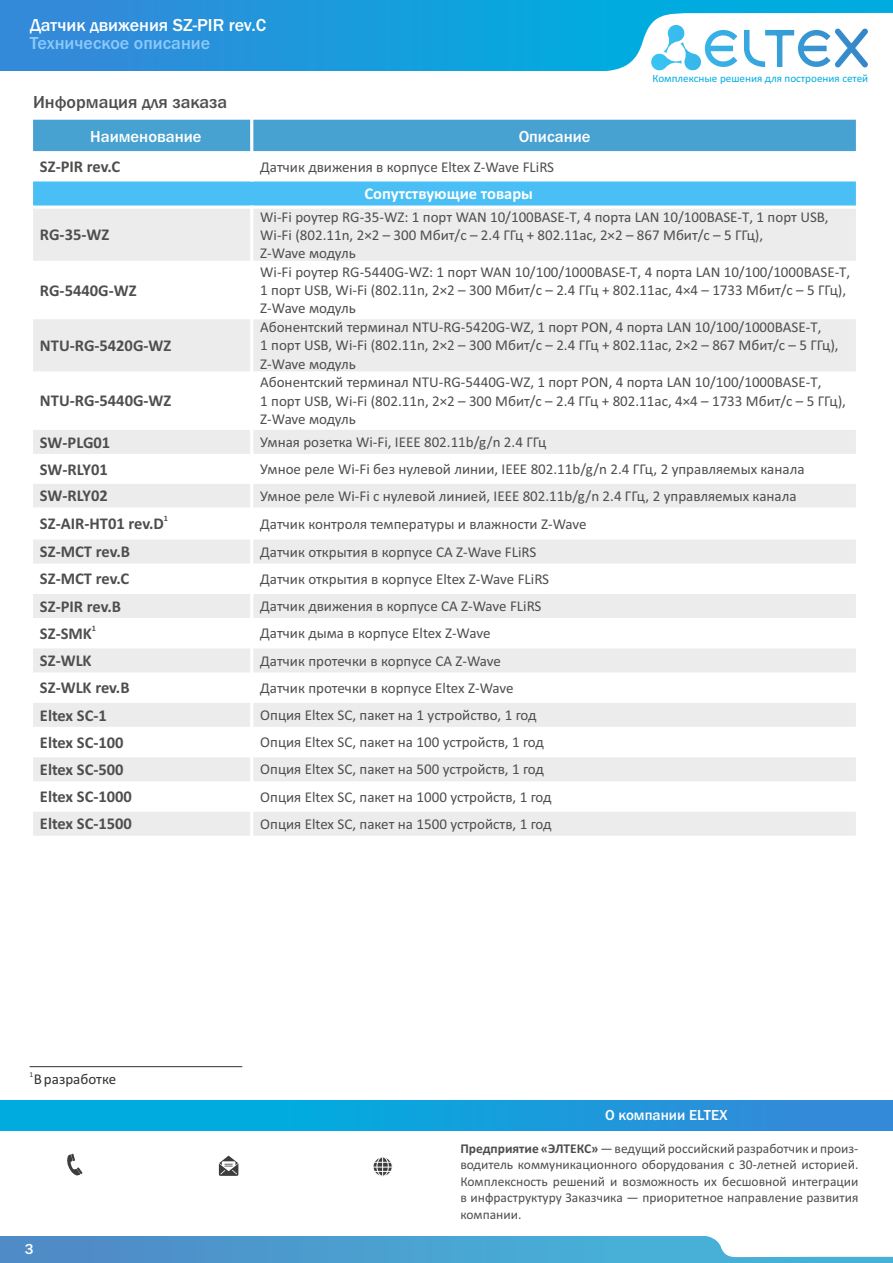
<style>
.page{position:relative;width:893px;height:1263px;background:#fff}
.page>*{position:absolute;margin:0;border:0;box-sizing:border-box;transform-origin:0 0}
.t1{font:500 18px "Franklin Gothic";color:#fff}
.t2{font:500 18px "Franklin Gothic";color:#8ac9fc}
.t3{font:500 18px "Franklin Gothic";color:#4e4e4d}
.t4{font:700 16.5px "Calibri";color:#4e4e4d}
.t5{font:500 16.5px "Franklin Gothic";color:#fff}
.t6{font:700 16.5px "Calibri";color:#fff}
.t7{font:15px/18.3px "Calibri";color:#4e4e4d}
.t8{font:500 15px "Franklin Gothic";color:#fff}
.t9{font:15px "Calibri";color:#313130}
.t10{font:13.5px/16.5px "Calibri";color:#4d4d4d;text-align:justify}
.t11{font:500 13.5px "Franklin Gothic";color:#fff}
.t12{font:11.1px "Calibri";color:#00acdf}
.t13{font:700 8.25px "Calibri";color:#4e4e4d}
.t14{font:7.5px "Calibri";color:#313130}
.s1{font-size:13.5px}
.s2{font-size:15px}
.s3{font-weight:700}
</style>
<div class="page">
<div style="left:0;top:0;width:893px;height:71px;background:linear-gradient(to right,#3489d9,#00b4e0)"></div>
<svg style="left:589px;top:13px;width:304px;height:58px"></svg>
<div style="left:0;top:1236px;width:893px;height:27px;background:linear-gradient(to right,#4f8bc7,#46b8db)"></div>
<svg style="left:703px;top:1236px;width:190px;height:21px"></svg>
<svg style="left:219px;top:1155px;width:19px;height:21px"></svg>
<div style="left:373px;top:1156px;width:20px;height:21px;background:#f9f9f9;border:1px solid #fff;border-radius:50%"></div>
<div style="left:376px;top:1156px;width:13px;height:20px;background:#fefefe;border:1px solid #fff;border-radius:50%"></div>
<svg style="left:373px;top:1157px;width:19px;height:19px"></svg>
<svg style="left:67px;top:1154px;width:16px;height:22px"></svg>
<div style="left:0;top:1100px;width:893px;height:30px;background:linear-gradient(to right,#00b4e0,#3489d9)"></div>
<hr style="left:30px;top:1066px;width:212px;height:1px;background:#313130">
<div style="left:31px;top:118px;width:221px;height:35px;background:#47a2d2"></div>
<div style="left:252px;top:118px;width:605px;height:35px;background:#47a2d2"></div>
<div style="left:31px;top:180px;width:826px;height:27px;background:#49bff5"></div>
<div style="left:31px;top:207px;width:221px;height:55px;background:#ececec"></div>
<div style="left:252px;top:207px;width:605px;height:55px;background:#ececec"></div>
<div style="left:31px;top:318px;width:221px;height:55px;background:#ececec"></div>
<div style="left:252px;top:318px;width:605px;height:55px;background:#ececec"></div>
<div style="left:31px;top:428px;width:221px;height:27px;background:#ececec"></div>
<div style="left:252px;top:428px;width:605px;height:27px;background:#ececec"></div>
<div style="left:31px;top:482px;width:221px;height:27px;background:#ececec"></div>
<div style="left:252px;top:482px;width:605px;height:27px;background:#ececec"></div>
<div style="left:31px;top:538px;width:221px;height:27px;background:#ececec"></div>
<div style="left:252px;top:538px;width:605px;height:27px;background:#ececec"></div>
<div style="left:31px;top:592px;width:221px;height:28px;background:#ececec"></div>
<div style="left:252px;top:592px;width:605px;height:28px;background:#ececec"></div>
<div style="left:31px;top:647px;width:221px;height:27px;background:#ececec"></div>
<div style="left:252px;top:647px;width:605px;height:27px;background:#ececec"></div>
<div style="left:31px;top:701px;width:221px;height:27px;background:#ececec"></div>
<div style="left:252px;top:701px;width:605px;height:27px;background:#ececec"></div>
<div style="left:31px;top:756px;width:221px;height:27px;background:#ececec"></div>
<div style="left:252px;top:756px;width:605px;height:27px;background:#ececec"></div>
<div style="left:31px;top:810px;width:221px;height:27px;background:#ececec"></div>
<div style="left:252px;top:810px;width:605px;height:27px;background:#ececec"></div>
<hr style="left:30px;top:116px;width:3px;height:723px;background:#fff">
<hr style="left:250px;top:205px;width:3px;height:634px;background:#fff">
<hr style="left:250px;top:116px;width:3px;height:65px;background:#fff">
<hr style="left:856px;top:116px;width:3px;height:723px;background:#fff">
<hr style="left:30px;top:836px;width:829px;height:3px;background:#fff">
<hr style="left:30px;top:808px;width:829px;height:4px;background:#fff">
<hr style="left:30px;top:781px;width:829px;height:3px;background:#fff">
<hr style="left:30px;top:754px;width:829px;height:3px;background:#fff">
<hr style="left:30px;top:727px;width:829px;height:3px;background:#fff">
<hr style="left:30px;top:700px;width:829px;height:3px;background:#fff">
<hr style="left:30px;top:672px;width:829px;height:4px;background:#fff">
<hr style="left:30px;top:645px;width:829px;height:3px;background:#fff">
<hr style="left:30px;top:618px;width:829px;height:3px;background:#fff">
<hr style="left:30px;top:591px;width:829px;height:3px;background:#fff">
<hr style="left:30px;top:564px;width:829px;height:3px;background:#fff">
<hr style="left:30px;top:536px;width:829px;height:3px;background:#fff">
<hr style="left:30px;top:507px;width:829px;height:4px;background:#fff">
<hr style="left:30px;top:481px;width:829px;height:3px;background:#fff">
<hr style="left:30px;top:454px;width:829px;height:3px;background:#fff">
<hr style="left:30px;top:427px;width:829px;height:3px;background:#fff">
<hr style="left:30px;top:371px;width:829px;height:4px;background:#fff">
<hr style="left:30px;top:316px;width:829px;height:3px;background:#fff">
<hr style="left:30px;top:261px;width:829px;height:3px;background:#fff">
<svg style="left:33px;top:205px;width:823px;height:4px;fill:#fff"></svg>
<hr style="left:30px;top:178px;width:829px;height:3px;background:#fff">
<hr style="left:30px;top:151px;width:829px;height:3px;background:#fff">
<svg style="left:33px;top:118px;width:823px;height:2px;background:#e3f1f8"></svg>
<p class="t1" style="left:30px;top:19px;width:238px">Датчик движения SZ-PIR rev.C</p>
<p class="t2" style="left:30px;top:36px;width:182px">Техническое описание</p>
<p class="t3" style="left:33px;top:95px;width:196px">Информация для заказа</p>
<p class="t12" style="left:652px;top:73px;width:217px">Комплексные решения для построения сетей</p>
<p class="t5" style="left:90px;top:130px;width:113px">Наименование</p>
<p class="t5" style="left:519px;top:130px;width:73px">Описание</p>
<p class="t4" style="left:40px;top:160px;width:82px">SZ-PIR rev.C</p>
<p class="t6" style="left:364px;top:187px;width:170px">Сопутствующие товары</p>
<p class="t4" style="left:40px;top:228px;width:71px">RG-35-WZ</p>
<p class="t7" style="left:260px;top:159px;width:295px">Датчик движения в корпусе Eltex Z-Wave FLiRS</p>
<p class="t7" style="left:260px;top:209px;width:570px">Wi-Fi роутер RG-35-WZ: 1 порт WAN 10/100BASE-T, 4 порта LAN 10/100BASE-T, 1 порт USB,<br>Wi-Fi (802.11n, 2×2 – 300 Мбит/с – 2.4 ГГц + 802.11ac, 2×2 – 867 Мбит/c – 5 ГГц),<br>Z-Wave модуль</p>
<p class="t4" style="left:40px;top:283px;width:98px">RG-5440G-WZ</p>
<p class="t4" style="left:40px;top:339px;width:133px">NTU-RG-5420G-WZ</p>
<p class="t4" style="left:40px;top:394px;width:133px">NTU-RG-5440G-WZ</p>
<p class="t7" style="left:260px;top:264px;width:592px">Wi-Fi роутер RG-5440G-WZ: 1 порт WAN 10/100/1000BASE-T, 4 порта LAN 10/100/1000BASE-T,<br>1 порт USB, Wi-Fi (802.11n, 2×2 – 300 Мбит/с – 2.4 ГГц + 802.11ac, 4×4 – 1733 Мбит/c – 5 ГГц),<br>Z-Wave модуль</p>
<p class="t7" style="left:260px;top:319px;width:580px">Абонентский терминал NTU-RG-5420G-WZ, 1 порт PON, 4 порта LAN 10/100/1000BASE-T,<br>1 порт USB, Wi-Fi (802.11n, 2×2 – 300 Мбит/с – 2.4 ГГц + 802.11ac, 2×2 – 867 Мбит/c – 5 ГГц),<br>Z-Wave модуль</p>
<p class="t7" style="left:260px;top:374px;width:587px">Абонентский терминал NTU-RG-5440G-WZ, 1 порт PON, 4 порта LAN 10/100/1000BASE-T,<br>1 порт USB, Wi-Fi (802.11n, 2×2 – 300 Мбит/c – 2.4 ГГц + 802.11ac, 4×4 – 1733 Мбит/c – 5 ГГц),<br>Z-Wave модуль</p>
<p class="t4" style="left:40px;top:435px;width:72px">SW-PLG01</p>
<p class="t7" style="left:260px;top:434px;width:288px">Умная розетка Wi-Fi, IEEE 802.11b/g/n 2.4 ГГц</p>
<p class="t4" style="left:40px;top:462px;width:69px">SW-RLY01</p>
<p class="t7" style="left:260px;top:461px;width:546px">Умное реле Wi-Fi без нулевой линии, IEEE 802.11b/g/n 2.4 ГГц, 2 управляемых канала</p>
<p class="t4" style="left:40px;top:489px;width:69px">SW-RLY02</p>
<p class="t7" style="left:260px;top:488px;width:538px">Умное реле Wi-Fi с нулевой линией, IEEE 802.11b/g/n 2.4 ГГц, 2 управляемых канала</p>
<p class="t13" style="left:164px;top:515px;width:6px">1</p>
<p class="t4" style="left:40px;top:517px;width:125px">SZ-AIR-HT01 rev.D</p>
<p class="t7" style="left:260px;top:516px;width:328px">Датчик контроля температуры и влажности Z-Wave</p>
<p class="t4" style="left:40px;top:545px;width:92px">SZ-MCT rev.B</p>
<p class="t7" style="left:260px;top:544px;width:278px">Датчик открытия в корпусе СА Z-Wave FLiRS</p>
<p class="t4" style="left:40px;top:572px;width:91px">SZ-MCT rev.C</p>
<p class="t7" style="left:260px;top:571px;width:290px">Датчик открытия в корпусе Eltex Z-Wave FLiRS</p>
<p class="t4" style="left:40px;top:599px;width:83px">SZ-PIR rev.B</p>
<p class="t7" style="left:260px;top:598px;width:283px">Датчик движения в корпусе СА Z-Wave FLiRS</p>
<p class="t13" style="left:92px;top:624px;width:6px">1</p>
<p class="t4" style="left:40px;top:626px;width:53px">SZ-SMK</p>
<p class="t7" style="left:260px;top:625px;width:232px">Датчик дыма в корпусе Eltex Z-Wave</p>
<p class="t4" style="left:40px;top:654px;width:53px">SZ-WLK</p>
<p class="t7" style="left:260px;top:653px;width:242px">Датчик протечки в корпусе СА Z-Wave</p>
<p class="t4" style="left:40px;top:681px;width:91px">SZ-WLK rev.B</p>
<p class="t7" style="left:260px;top:680px;width:255px">Датчик протечки в корпусе Eltex Z-Wave</p>
<p class="t4" style="left:40px;top:708px;width:68px">Eltex SC-1</p>
<p class="t7" style="left:260px;top:707px;width:278px">Опция Eltex SC, пакет на 1 устройство, 1 год</p>
<p class="t4" style="left:40px;top:735px;width:85px">Eltex SC-100</p>
<p class="t7" style="left:260px;top:734px;width:285px">Опция Eltex SC, пакет на 100 устройств, 1 год</p>
<p class="t4" style="left:40px;top:762px;width:85px">Eltex SC-500</p>
<p class="t7" style="left:260px;top:761px;width:285px">Опция Eltex SC, пакет на 500 устройств, 1 год</p>
<p class="t4" style="left:40px;top:790px;width:94px">Eltex SC-1000</p>
<p class="t7" style="left:260px;top:789px;width:293px">Опция Eltex SC, пакет на 1000 устройств, 1 год</p>
<p class="t4" style="left:40px;top:817px;width:94px">Eltex SC-1500</p>
<p class="t7" style="left:260px;top:816px;width:293px">Опция Eltex SC, пакет на 1500 устройств, 1 год</p>
<p class="t14" style="left:30px;top:1071px;width:5px">1</p>
<p class="t9" style="left:34px;top:1073px;width:84px">В разработке</p>
<p class="t8" style="left:25px;top:1243px;width:10px">3</p>
<p class="t8" style="left:626px;top:1109px;width:103px">омпан и <span class="s1">EL</span>EL<span class="s1">TEX</span>TEX</p>
<p class="t11" style="left:604px;top:1110px;width:74px">О к<span class="s2">к</span>омпании</p>
<p class="t10" style="left:460px;top:1141px;width:399px"><span class="s3">Предприятие «ЭЛТЕКС»</span>—ведущий российский разработчик и произ&shy;водитель коммуникационного оборудования с 30-летней историей.<br>Комплексность решений и возможность их бесшовной интеграции в инфраструктуру Заказчика — приоритетное направление развития компании.</p>
</div>
